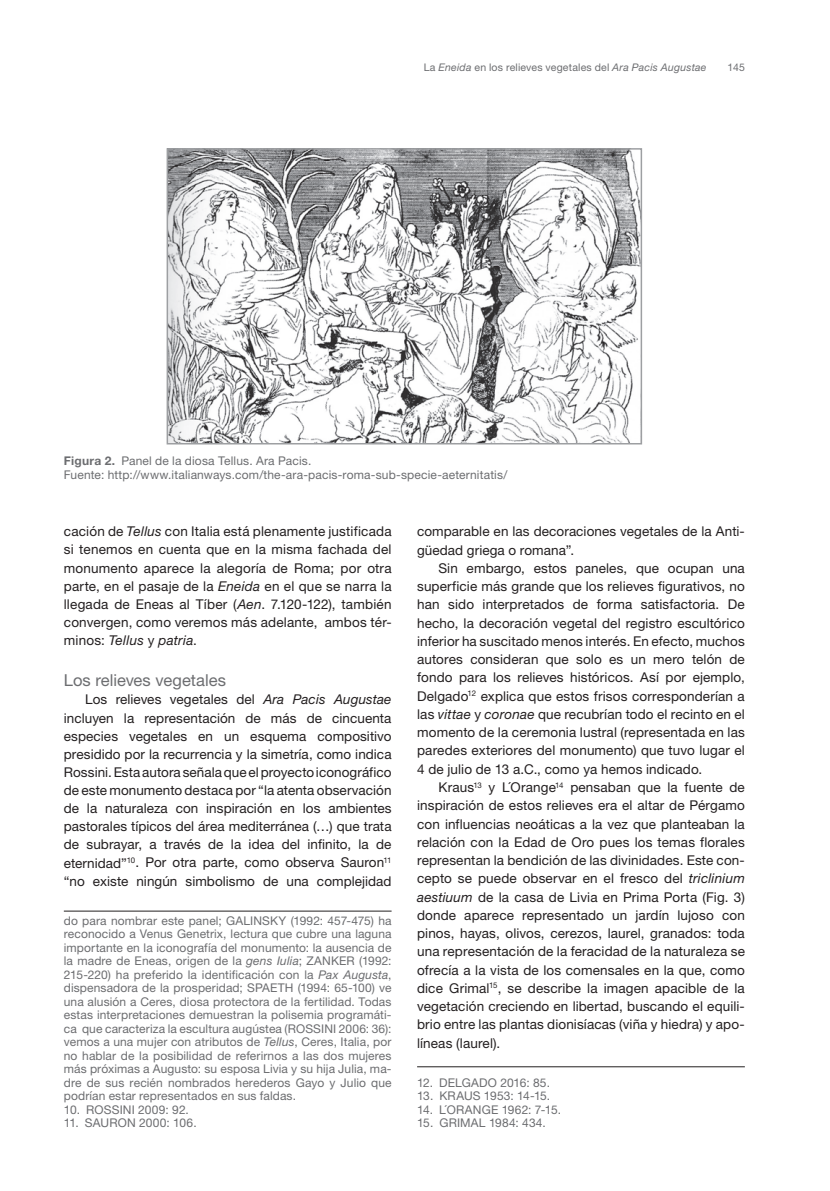
<style>
.page{position:relative;width:830px;height:1191px;background:#fff}
.page>*{position:absolute;margin:0;border:0;box-sizing:border-box;transform-origin:0 0}
.Subtítulo_1{font:16.5px "Helvetica Neue LT Std";color:#6c6d70}
.TEXTO{font:13.5px/18.3px "Helvetica Neue LT Std";letter-spacing:.005em;color:#231f20;text-align:justify}
.Pie_de_foto__figu{font:12px/13.5px "Helvetica Neue LT Std";letter-spacing:.01em;color:#6c6d70;text-align:justify}
.Notas_al_pie{font:12px "Helvetica Neue LT Std";letter-spacing:.015em;color:#6c6d70}
.t1{font:10.5px "Helvetica Neue LT Std";letter-spacing:.02em;color:#6c6d70}
.s1{font-style:italic}
.s2{font-weight:700}
</style>
<div class="page">
<hr style="left:64px;top:911px;width:327px;height:1px;background:#231f20">
<hr style="left:417px;top:1066px;width:327px;height:1px;background:#231f20">
<img style="left:169px;top:151px;width:469px;height:290px">
<div style="left:166px;top:148px;width:475px;height:296px;border:2px solid #9d9fa2"></div>
<p class="t1" style="left:423px;top:61px;width:284px">La <span class="s1">Eneida</span> en los relieves vegetales del <span class="s1">Ara Pacis Augustae</span></p>
<p class="t1" style="left:727px;top:61px;width:19px">145</p>
<p class="Pie_de_foto__figu" style="left:64px;top:454px;width:249px"><span class="s2">Figura 2.</span> Panel de la diosa Tellus. Ara Pacis.</p>
<p class="Pie_de_foto__figu" style="left:64px;top:468px;width:445px">Fuente: http://www.italianways.com/the-ara-pacis-roma-sub-specie-aeternitatis/</p>
<p class="TEXTO" style="left:64px;top:522px;width:329px">cación de <span class="s1">Tellus</span> con Italia está plenamente justificada si tenemos en cuenta que en la misma fachada del monumento aparece la alegoría de Roma; por otra parte, en el pasaje de la <span class="s1">Eneida</span> en el que se narra la llegada de Eneas al Tíber (<span class="s1">Aen</span>. 7.120-122), también convergen, como veremos más adelante, ambos tér&shy;minos: <span class="s1">Tellus</span> y <span class="s1">patria</span>.</p>
<p class="Subtítulo_1" style="left:64px;top:670px;width:163px">Los relieves vegetales</p>
<p class="TEXTO" style="left:64px;top:690px;width:329px;text-indent:21px">Los relieves vegetales del <span class="s1">Ara Pacis Augustae </span>incluyen la representación de más de cincuenta especies vegetales en un esquema compositivo presidido por la recurrencia y la simetría, como indica Rossini. Esta autora señala que el proyecto iconográfico de este monumento destaca por “la atenta observación de la naturaleza con inspiración en los ambientes pastorales típicos del área mediterránea (…) que trata de subrayar, a través de la idea del infinito, la de eternidad”<sup>10</sup>. Por otra parte, como observa Sauron<sup>11 </sup>“no existe ningún simbolismo de una complejidad</p>
<p class="Pie_de_foto__figu" style="left:64px;top:913px;width:329px">do para nombrar este panel; GALINSKY (1992: 457-475) ha reconocido a Venus Genetrix, lectura que cubre una laguna importante en la iconografía del monumento: la ausencia de la madre de Eneas, origen de la <span class="s1">gens Iulia</span>; ZANKER (1992:<br>215-220) ha preferido la identificación con la <span class="s1">Pax Augusta</span>, dispensadora de la prosperidad; SPAETH (1994: 65-100) ve una alusión a Ceres, diosa protectora de la fertilidad. Todas estas interpretaciones demuestran la polisemia programáti&shy;ca que caracteriza la escultura augústea (ROSSINI 2006: 36): vemos a una mujer con atributos de <span class="s1">Tellus</span>, Ceres, Italia, por no hablar de la posibilidad de referirnos a las dos mujeres más próximas a Augusto: su esposa Livia y su hija Julia, ma&shy;dre de sus recién nombrados herederos Gayo y Julio que podrían estar representados en sus faldas.</p>
<p class="Notas_al_pie" style="left:64px;top:1102px;width:127px">10. ROSSINI 2009: 92.</p>
<p class="Notas_al_pie" style="left:64px;top:1115px;width:134px">11. SAURON 2000: 106.</p>
<p class="TEXTO" style="left:417px;top:522px;width:329px">comparable en las decoraciones vegetales de la Anti&shy;güedad griega o romana”.</p>
<p class="TEXTO" style="left:417px;top:559px;width:329px;text-indent:21px">Sin embargo, estos paneles, que ocupan una superficie más grande que los relieves figurativos, no han sido interpretados de forma satisfactoria. De hecho, la decoración vegetal del registro escultórico inferior ha suscitado menos interés. En efecto, muchos autores consideran que solo es un mero telón de fondo para los relieves históricos. Así por ejemplo, Delgado<sup>12</sup> explica que estos frisos corresponderían a las <span class="s1">vittae</span> y <span class="s1">coronae</span> que recubrían todo el recinto en el momento de la ceremonia lustral (representada en las paredes exteriores del monumento) que tuvo lugar el 4 de julio de 13 a.C., como ya hemos indicado.</p>
<p class="TEXTO" style="left:417px;top:778px;width:329px;text-indent:21px">Kraus<sup>13</sup> y L´Orange<sup>14</sup> pensaban que la fuente de inspiración de estos relieves era el altar de Pérgamo con influencias neoáticas a la vez que planteaban la relación con la Edad de Oro pues los temas florales representan la bendición de las divinidades. Este con&shy;cepto se puede observar en el fresco del <span class="s1">triclinium aestiuum</span> de la casa de Livia en Prima Porta (Fig. 3) donde aparece representado un jardín lujoso con pinos, hayas, olivos, cerezos, laurel, granados: toda una representación de la feracidad de la naturaleza se ofrecía a la vista de los comensales en la que, como dice Grimal<sup>15</sup>, se describe la imagen apacible de la vegetación creciendo en libertad, buscando el equili&shy;brio entre las plantas dionisíacas (viña y hiedra) y apo&shy;líneas (laurel).</p>
<p class="Notas_al_pie" style="left:417px;top:1075px;width:134px">12. DELGADO 2016: 85.</p>
<p class="Notas_al_pie" style="left:417px;top:1088px;width:135px">13. KRAUS 1953: 14-15.</p>
<p class="Notas_al_pie" style="left:417px;top:1102px;width:145px">14. L´ORANGE 1962: 7-15.</p>
<p class="Notas_al_pie" style="left:417px;top:1115px;width:130px">15. GRIMAL 1984: 434.</p>
</div>
